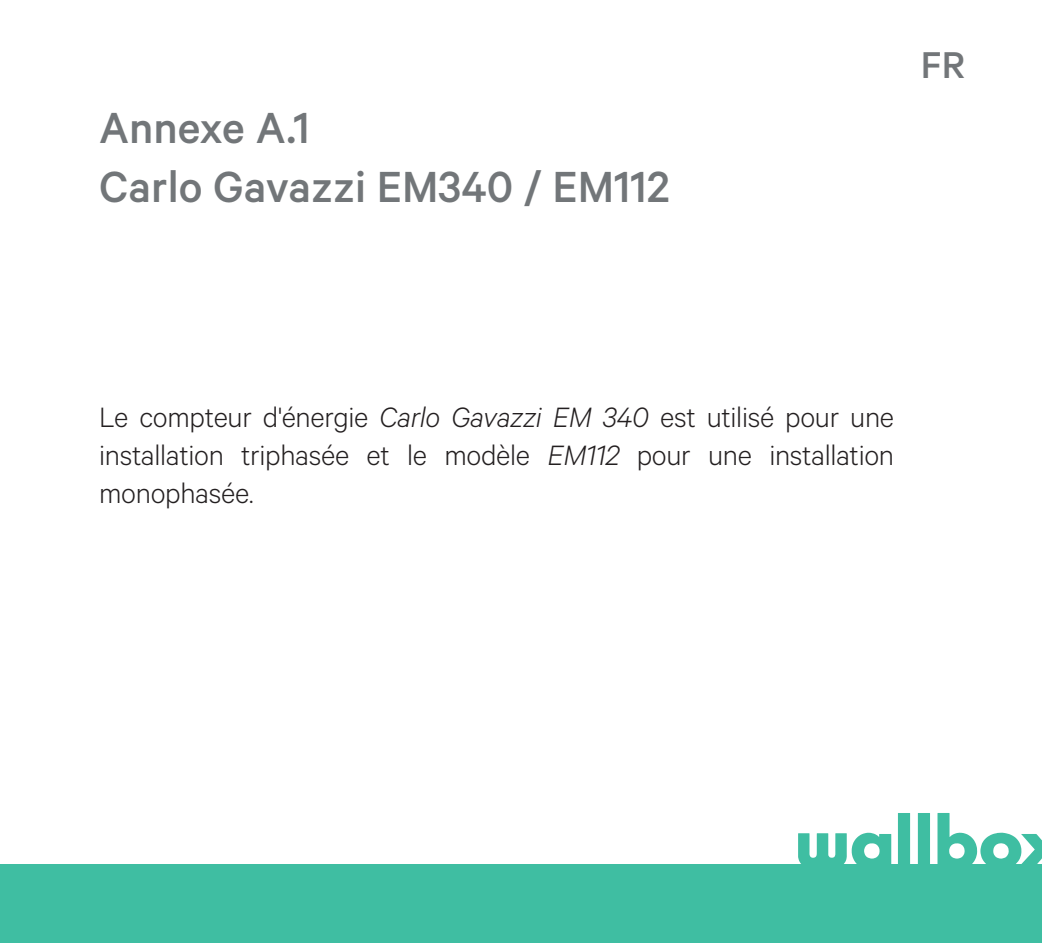
<style>
.page{position:relative;width:1042px;height:943px;background:#fff}
.page>*{position:absolute;margin:0;border:0;box-sizing:border-box;transform-origin:0 0}
.t1{font:500 49px/58.8px "Calibre";color:#727679}
.t2{font:500 42px "Calibre";color:#727679}
.t3{font:300 31.5px/37.8px "Calibre";letter-spacing:-.01em;color:#231f20;text-align:justify}
.s1{font-style:italic}
</style>
<div class="page">
<div style="left:0;top:863px;width:1042px;height:80px;background:#3fbea2"></div>
<svg style="left:798px;top:832px;width:93px;height:32px"></svg>
<svg style="left:937px;top:813px;width:105px;height:51px"></svg>
<svg style="left:898px;top:813px;width:12px;height:50px"></svg>
<svg style="left:918px;top:813px;width:12px;height:50px"></svg>
<p class="t1" style="left:99px;top:97px;width:572px">Annexe A.1<br>Carlo Gavazzi EM340 / EM112</p>
<p class="t2" style="left:917px;top:45px;width:50px">ENFR</p>
<p class="t3" style="left:99px;top:397px;width:796px">Le compteur d'énergie <span class="s1">Carlo Gavazzi EM 340</span> est utilisé pour une installation triphasée et le modèle <span class="s1">EM112</span> pour une installation monophasée.</p>
</div>
